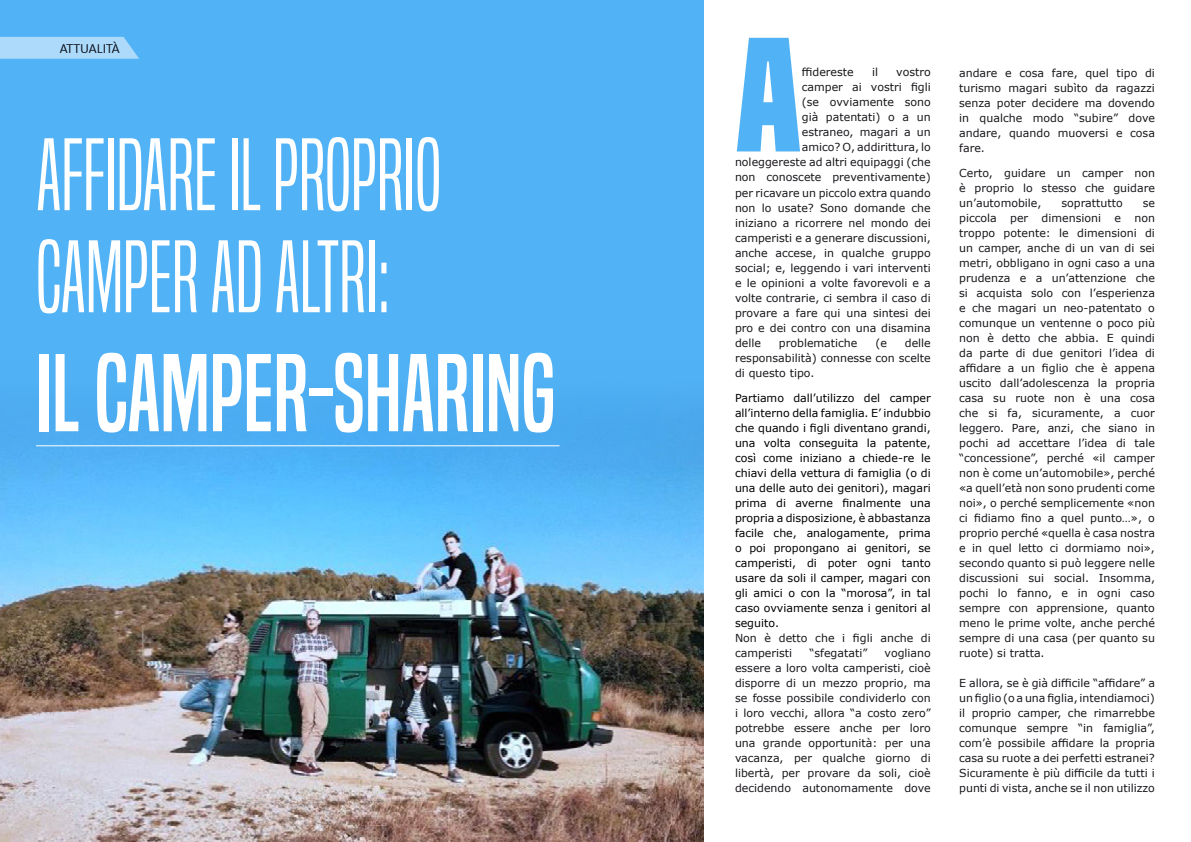
<style>
.page{position:relative;width:1191px;height:842px;background:#fff}
.page>*{position:absolute;margin:0;border:0;box-sizing:border-box;transform-origin:0 0}
.t1{font:700 150.1px "Built Titling Rg";color:#51b2f6}
.t2{font:102px "Built Titling Rg";color:#fff}
.t3{font:95px/102px "Built Titling Lt";color:#fff}
.t4{font:300 14px "Calibri";color:#1a171c}
.t5{font:11px/15px "Verdana";color:#1a171c;text-align:justify}
.t6{font:11px/15px "Verdana";color:#000;text-align:justify}
</style>
<div class="page">
<div style="left:0;top:1px;width:703px;height:517px;background:#51b2f6"></div>
<svg style="left:0;top:37px;width:139px;height:22px"></svg>
<img style="left:0;top:415px;width:703px;height:427px">
<hr style="left:36px;top:445px;width:523px;height:1px;background:#fff">
<p class="t4" style="left:60px;top:40px;width:61px">ATTUALITÀ</p>
<h3 class="t3" style="left:36px;top:125px;width:407px">AFFIDARE IL PROPRIO<br>CAMPER AD ALTRI:</h3>
<h2 class="t2" style="left:36px;top:333px;width:521px">IL CAMPER-SHARING</h2>
<h1 class="t1" style="left:735px;top:7px;width:68px">A</h1>
<p class="t5" style="left:802px;top:65px;width:53px">ffidereste</p>
<p class="t5" style="left:872px;top:65px;width:8px">il</p>
<p class="t5" style="left:896px;top:65px;width:36px">vostro</p>
<p class="t5" style="left:802px;top:80px;width:130px">camper ai vostri figli</p>
<p class="t5" style="left:802px;top:95px;width:130px">(se ovviamente sono</p>
<p class="t5" style="left:802px;top:110px;width:130px">già patentati) o a un</p>
<p class="t5" style="left:802px;top:125px;width:130px">estraneo, magari a un</p>
<p class="t5" style="left:802px;top:140px;width:130px">amico? O, addirittura, lo</p>
<p class="t5" style="left:735px;top:155px;width:197px">noleggereste ad altri equipaggi (che</p>
<p class="t5" style="left:735px;top:170px;width:197px">non conoscete preventivamente)</p>
<p class="t5" style="left:735px;top:185px;width:197px">per ricavare un piccolo extra quando</p>
<p class="t5" style="left:735px;top:200px;width:197px">non lo usate? Sono domande che</p>
<p class="t5" style="left:735px;top:215px;width:197px">iniziano a ricorrere nel mondo dei</p>
<p class="t5" style="left:735px;top:230px;width:197px">camperisti e a generare discussioni,</p>
<p class="t5" style="left:735px;top:245px;width:197px">anche accese, in qualche gruppo</p>
<p class="t5" style="left:735px;top:260px;width:197px">social; e, leggendo i vari interventi</p>
<p class="t5" style="left:735px;top:275px;width:197px">e le opinioni a volte favorevoli e a</p>
<p class="t5" style="left:735px;top:290px;width:197px">volte contrarie, ci sembra il caso di</p>
<p class="t5" style="left:735px;top:305px;width:197px">provare a fare qui una sintesi dei</p>
<p class="t5" style="left:735px;top:320px;width:197px">pro e dei contro con una disamina</p>
<p class="t5" style="left:735px;top:335px;width:27px">delle</p>
<p class="t5" style="left:779px;top:335px;width:80px">problematiche</p>
<p class="t5" style="left:875px;top:335px;width:13px">(e</p>
<p class="t5" style="left:735px;top:335px;width:197px;text-indent:170px">delle responsabilità) connesse con scelte di questo tipo.</p>
<p class="t6" style="left:735px;top:390px;width:197px">Partiamo dall’utilizzo del camper all’interno della famiglia. E’ indubbio che quando i figli diventano grandi, una volta conseguita la patente, così come iniziano a chiede-re le chiavi della vettura di famiglia (o di una delle auto dei genitori), magari prima di averne finalmente una propria a disposizione, è abbastanza facile che, analogamente, prima o poi propongano ai genitori, se camperisti, di poter ogni tanto usare da soli il camper, magari con gli amici o con la “morosa”, in tal caso ovviamente senza i genitori al seguito.</p>
<p class="t5" style="left:735px;top:630px;width:197px">Non è detto che i figli anche di camperisti</p>
<p class="t5" style="left:809px;top:645px;width:60px">“sfegatati”</p>
<p class="t5" style="left:735px;top:645px;width:197px;text-indent:150px">vogliano essere a loro volta camperisti, cioè disporre di un mezzo proprio, ma se fosse possibile condividerlo con i loro vecchi, allora “a costo zero” potrebbe essere anche per loro una grande opportunità: per una vacanza, per qualche giorno di libertà, per provare da soli, cioè decidendo autonomamente dove</p>
<p class="t5" style="left:959px;top:65px;width:197px">andare e cosa fare, quel tipo di turismo magari subìto da ragazzi senza poter decidere ma dovendo in qualche modo “subire” dove andare, quando muoversi e cosa fare.</p>
<p class="t5" style="left:959px;top:165px;width:197px">Certo, guidare un camper non è proprio lo stesso che guidare un’automobile,</p>
<p class="t5" style="left:1061px;top:195px;width:63px">soprattutto</p>
<p class="t5" style="left:959px;top:195px;width:197px;text-indent:183px">se piccola per dimensioni e non troppo potente: le dimensioni di un camper, anche di un van di sei metri, obbligano in ogni caso a una prudenza e a un’attenzione che si acquista solo con l’esperienza e che magari un neo-patentato o comunque un ventenne o poco più non è detto che abbia. E quindi da parte di due genitori l’idea di affidare a un figlio che è appena uscito dall’adolescenza la propria casa su ruote non è una cosa che si fa, sicuramente, a cuor leggero. Pare, anzi, che siano in pochi ad accettare l’idea di tale “concessione”, perché «il camper non è come un’automobile», perché «a quell’età non sono prudenti come noi», o perché semplicemente «non ci fidiamo fino a quel punto…», o proprio perché «quella è casa nostra e in quel letto ci dormiamo noi», secondo quanto si può leggere nelle discussioni sui social. Insomma, pochi lo fanno, e in ogni caso sempre con apprensione, quanto meno le prime volte, anche perché sempre di una casa (per quanto su ruote) si tratta.</p>
<p class="t5" style="left:959px;top:675px;width:197px">E allora, se è già difficile “affidare” a un figlio (o a una figlia, intendiamoci) il proprio camper, che rimarrebbe comunque sempre “in famiglia”, com’è possibile affidare la propria casa su ruote a dei perfetti estranei?<br>Sicuramente è più difficile da tutti i punti di vista, anche se il non utilizzo</p>
</div>
